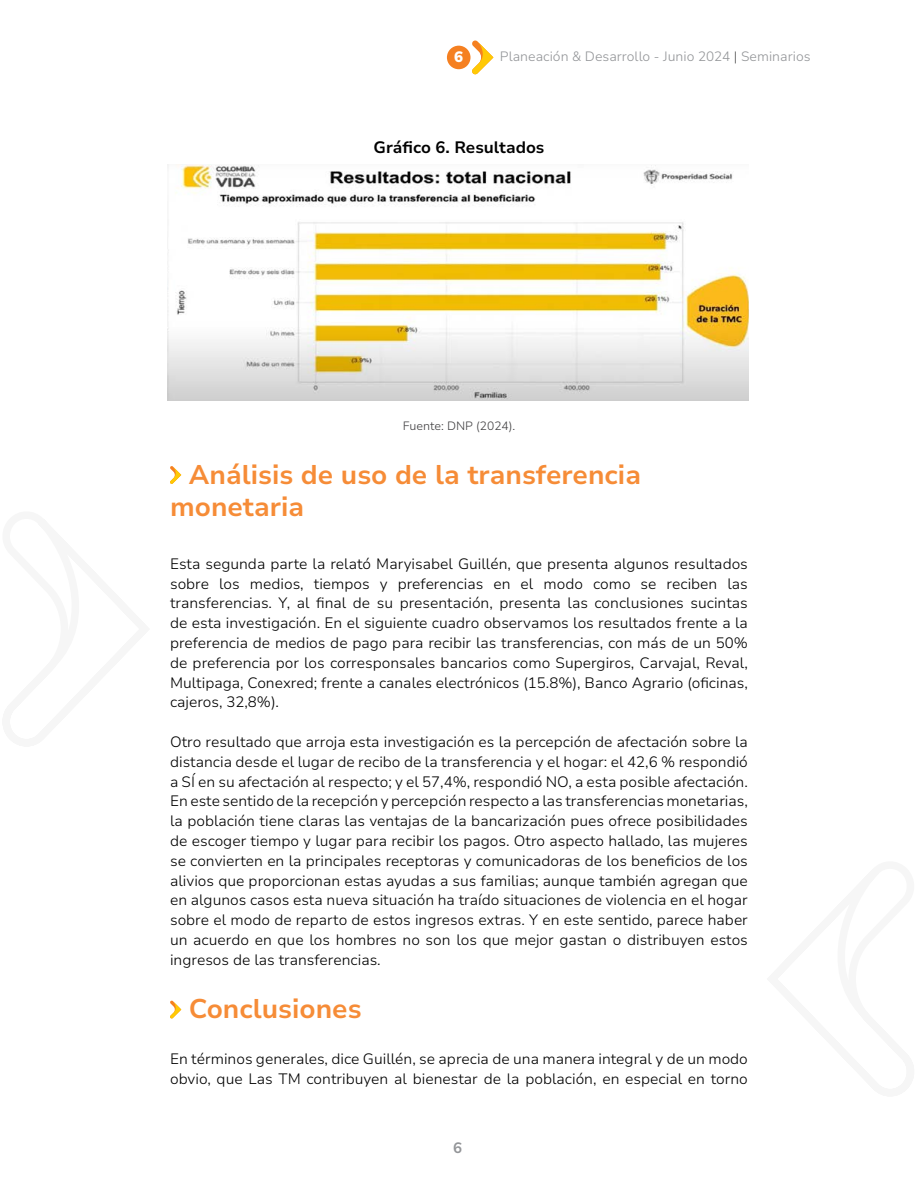
<style>
.page{position:relative;width:918px;height:1188px;background:#fff}
.page>*{position:absolute;margin:0;border:0;box-sizing:border-box;transform-origin:0 0}
.t1{font:700 27px/32.4px "Nunito Sans 10 pt";color:#f68c37}
.t2{font:700 16.5px "Nunito Sans 10 pt";color:#000}
.t3{font:300 15px/19.8px "Nunito Sans 10 pt";color:#000;text-align:justify}
.t4{font:900 15px "Nunito Sans 10 pt";color:#fff}
.t5{font:700 15px "Nunito Sans 10 pt";color:#939598}
.t6{font:300 13.5px "Nunito Sans 10 pt";color:#939598}
.t7{font:300 12px "Nunito Sans 10 pt";color:#414042}
.s1{color:#4d4d4d}
</style>
<div class="page">
<div style="left:447px;top:46px;width:24px;height:23px;background:#f58021;border-radius:50%"></div>
<svg style="left:472px;top:40px;width:21px;height:35px"></svg>
<svg style="left:170px;top:466px;width:11px;height:18px"></svg>
<svg style="left:170px;top:1000px;width:11px;height:19px"></svg>
<img style="left:168px;top:165px;width:580px;height:236px">
<p class="t4" style="left:454px;top:46px;width:10px">6</p>
<p class="t6" style="left:500px;top:47px;width:312px">Planeación &amp; Desarrollo - Junio 2024 <span class="s1">|</span> Seminarios</p>
<p class="t2" style="left:374px;top:136px;width:172px">Gráfico 6. Resultados</p>
<p class="t7" style="left:403px;top:418px;width:114px">Fuente: DNP (2024).</p>
<h1 class="t1" style="left:170px;top:457px;width:472px;text-indent:19px">Análisis de uso de la transferencia monetaria</h1>
<p class="t3" style="left:170px;top:553px;width:579px">Esta segunda parte la relató Maryisabel Guillén, que presenta algunos resultados sobre los medios, tiempos y preferencias en el modo como se reciben las transferencias. Y, al final de su presentación, presenta las conclusiones sucintas de esta investigación. En el siguiente cuadro observamos los resultados frente a la preferencia de medios de pago para recibir las transferencias, con más de un 50% de preferencia por los corresponsales bancarios como Supergiros, Carvajal, Reval, Multipaga, Conexred; frente a canales electrónicos (15.8%), Banco Agrario (oficinas, cajeros, 32,8%).</p>
<p class="t3" style="left:170px;top:731px;width:579px">Otro resultado que arroja esta investigación es la percepción de afectación sobre la distancia desde el lugar de recibo de la transferencia y el hogar: el 42,6 % respondió a SÍ en su afectación al respecto; y el 57,4%, respondió NO, a esta posible afectación.<br>En este sentido de la recepción y percepción respecto a las transferencias monetarias, la población tiene claras las ventajas de la bancarización pues ofrece posibilidades de escoger tiempo y lugar para recibir los pagos. Otro aspecto hallado, las mujeres se convierten en la principales receptoras y comunicadoras de los beneficios de los alivios que proporcionan estas ayudas a sus familias; aunque también agregan que en algunos casos esta nueva situación ha traído situaciones de violencia en el hogar sobre el modo de reparto de estos ingresos extras. Y en este sentido, parece haber un acuerdo en que los hombres no son los que mejor gastan o distribuyen estos ingresos de las transferencias.</p>
<h1 class="t1" style="left:189px;top:992px;width:174px">Conclusiones</h1>
<p class="t3" style="left:170px;top:1048px;width:579px">En términos generales, dice Guillén, se aprecia de una manera integral y de un modo obvio, que Las TM contribuyen al bienestar de la población, en especial en torno</p>
<p class="t5" style="left:453px;top:1138px;width:10px">6</p>
</div>
